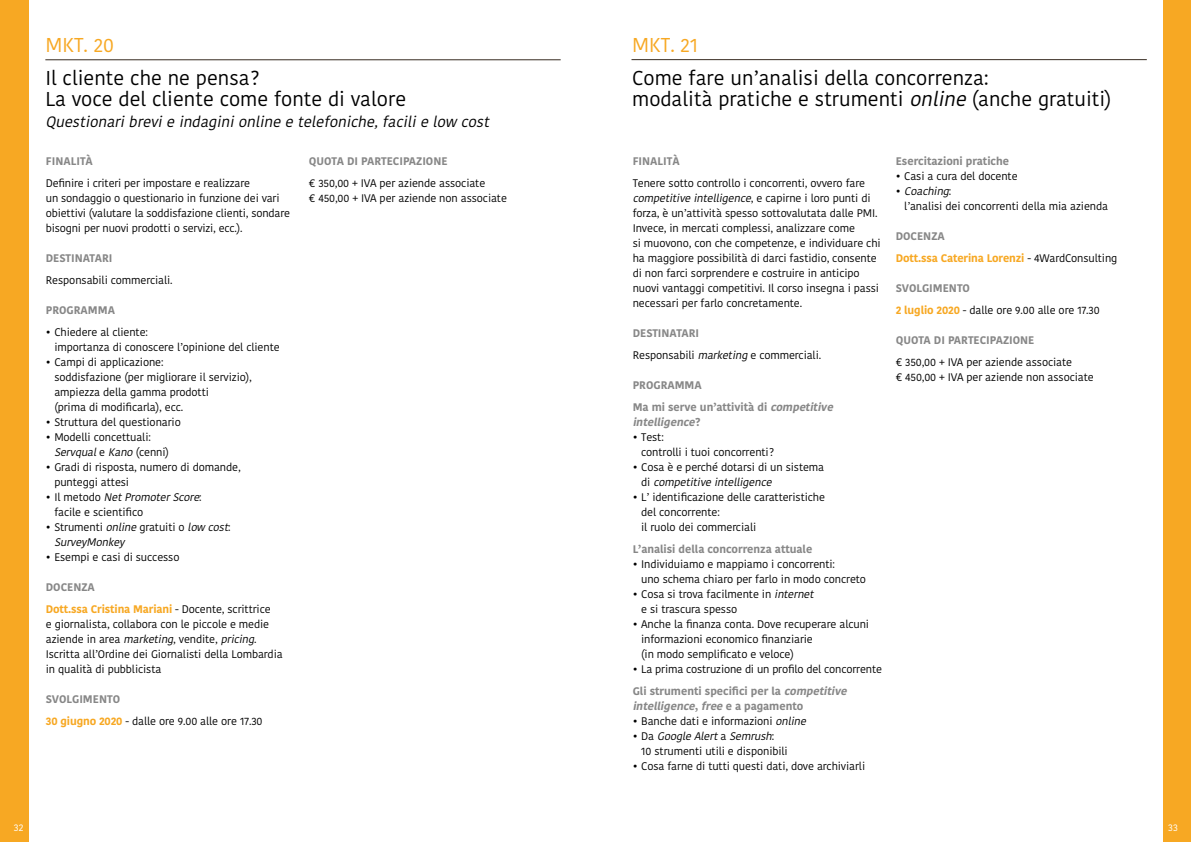
<style>
.page{position:relative;width:1191px;height:842px;background:#fff}
.page>*{position:absolute;margin:0;border:0;box-sizing:border-box;transform-origin:0 0}
.t1{font:20px/21px "Kohinoor Devanagari";color:#000}
.t2{font:20px "Kohinoor Devanagari";color:#f7a823}
.t3{font:italic 15px "Kohinoor Devanagari";color:#000}
.t4{font:11px/15px "Kohinoor Devanagari";letter-spacing:-.01em;color:#000}
.t5{font:700 11px/22px "Kohinoor Devanagari";color:#878787}
.t6{font:700 11px/22px "Kohinoor Devanagari";letter-spacing:-.01em;color:#f7a823}
.t7{font:italic 11px/15px "Kohinoor Devanagari";color:#000}
.t8{font:italic 700 11px "Kohinoor Devanagari";color:#878787}
.t9{font:10px "Kohinoor Devanagari";color:#fff}
.s1{font-style:italic}
.s2{font-style:normal}
.s3{color:#878787}
.s4{font-weight:400;color:#000}
.s5{font-weight:700;color:#878787}
.s6{font-weight:700;color:#f7a823}
.s7{font-weight:700;font-style:italic;color:#878787}
</style>
<div class="page">
<div style="left:1163px;top:0;width:28px;height:842px;background:#f7a823"></div>
<div style="left:0;top:0;width:28px;height:842px;background:#f7a823"></div>
<hr style="left:631px;top:59px;width:515px;height:1px;background:#372b21">
<hr style="left:45px;top:60px;width:515px;height:1px;background:#372b21">
<h1 class="t2" style="left:45px;top:34px;width:70px">MKT. 20</h1>
<h1 class="t2" style="left:632px;top:33px;width:67px">MKT. 21</h1>
<h1 class="t1" style="left:45px;top:67px;width:362px">Il cliente che ne pensa?<br>La voce del cliente come fonte di valore</h1>
<h2 class="t3" style="left:45px;top:113px;width:449px">Questionaribrevieindaginionlineetelefoniche,facilielow cost</h2>
<h1 class="t1" style="left:632px;top:67px;width:481px">Come fare un’analisi della concorrenza:<br>modalità pratiche e strumenti <span class="s1">online</span>(anche gratuiti)</h1>
<p class="t5" style="left:46px;top:150px;width:49px">FINALITÀ</p>
<p class="t4" style="left:46px;top:175px;width:246px">Definire i criteri per impostare e realizzare<br>un sondaggio o questionario in funzione dei vari obiettivi (valutare la soddisfazione clienti, sondare bisogni per nuovi prodotti o servizi, ecc.).</p>
<p class="t5" style="left:46px;top:247px;width:68px">DESTINATARI</p>
<p class="t4" style="left:46px;top:272px;width:128px">Responsabili commerciali.</p>
<p class="t5" style="left:46px;top:299px;width:71px">PROGRAMMA</p>
<p class="t4" style="left:54px;top:324px;width:227px;text-indent:-9px">• Chiedere al cliente:<br>importanza di conoscere l’opinione del cliente</p>
<p class="t4" style="left:54px;top:354px;width:199px;text-indent:-9px">• Campi di applicazione:<br>soddisfazione (per migliorare il servizio), ampiezza della gamma prodotti<br>(prima di modificarla), ecc.</p>
<p class="t4" style="left:46px;top:414px;width:136px">• Struttura del questionario</p>
<p class="t4" style="left:54px;top:429px;width:116px;text-indent:-9px">• Modelli concettuali:<br><span class="s1">Servqual</span>e <span class="s1">Kano</span>(c e n n i)</p>
<p class="t4" style="left:54px;top:459px;width:188px;text-indent:-9px">• Gradi di risposta, numero di domande, punteggi attesi</p>
<p class="t4" style="left:54px;top:489px;width:150px;text-indent:-9px">• I l m e t o d o <span class="s1">NetPromoterScore</span>: facile e scientifico</p>
<p class="t7" style="left:54px;top:519px;width:179px;text-indent:-9px"><span class="s2">• Strumenti</span> online<span class="s2">gratuiti o</span> low cost<span class="s2">:<br></span>SurveyMonkey</p>
<p class="t4" style="left:46px;top:549px;width:135px">• Esempi e casi di successo</p>
<p class="t6" style="left:46px;top:576px;width:226px"><span class="s3">DOCENZA<br></span>Dott.ssa Cristina Mariani <span class="s4">- Docente, scrittrice</span></p>
<p class="t4" style="left:46px;top:616px;width:238px">e giornalista, collabora con le piccole e medie aziende in area <span class="s1">marketing</span>, vendite, <span class="s1">pricing</span>.<br>Iscritta all’Ordine dei Giornalisti della Lombardia in qualità di pubblicista</p>
<p class="t4" style="left:46px;top:688px;width:218px;line-height:22px"><span class="s5">SVOLGIMENTO<br></span><span class="s6">30 giugno 2020</span> - dalle ore 9.00 alle ore 17.30</p>
<p class="t5" style="left:309px;top:150px;width:140px">QUOTA DI PARTECIPAZIONE</p>
<p class="t4" style="left:309px;top:175px;width:200px">€ 350,00 + IVA per aziende associate<br>€ 450,00 + IVA per aziende non associate</p>
<p class="t5" style="left:632px;top:149px;width:49px">FINALITÀ</p>
<p class="t4" style="left:632px;top:175px;width:249px">Tenere sotto controllo i concorrenti, ovvero fare <span class="s1">competitiveintelligence</span>, e c a p i r n e i l o ro p u n t i d i forza, è un’attività spesso sottovalutata dalle PMI.<br>Invece, in mercati complessi, analizzare come<br>si muovono, con che competenze, e individuare chi ha maggiore possibilità di darci fastidio, consente di non farci sorprendere e costruire in anticipo nuovi vantaggi competitivi. Il corso insegna i passi necessari per farlo concretamente.</p>
<p class="t4" style="left:632px;top:322px;width:190px;line-height:22px"><span class="s5">DESTINATARI<br></span>Responsabili <span class="s1">marketing</span>e commerciali.</p>
<p class="t5" style="left:632px;top:373px;width:205px">PROGRAMMA<br>Ma mi serve un’attività di <span class="s1">competitive</span></p>
<p class="t8" style="left:632px;top:412px;width:69px">intelligence<span class="s2">?</span></p>
<p class="t4" style="left:641px;top:429px;width:134px;text-indent:-9px">• Test:<br>controlli i tuoi concorrenti?</p>
<p class="t4" style="left:641px;top:459px;width:185px;text-indent:-9px">• Cosa è e perché dotarsi di un sistema d i <span class="s1">competitiveintelligence</span></p>
<p class="t4" style="left:641px;top:489px;width:185px;text-indent:-9px">• L’ identificazione delle caratteristiche del concorrente:<br>il ruolo dei commerciali</p>
<p class="t5" style="left:632px;top:537px;width:181px">L’analisi della concorrenza attuale</p>
<p class="t4" style="left:641px;top:556px;width:226px;text-indent:-9px">• Individuiamo e mappiamo i concorrenti:<br>uno schema chiaro per farlo in modo concreto</p>
<p class="t4" style="left:641px;top:586px;width:177px;text-indent:-9px">• Cosa si trova facilmente in <span class="s1">internet </span>e si trascura spesso</p>
<p class="t4" style="left:641px;top:616px;width:229px;text-indent:-9px">• Anche la finanza conta. Dove recuperare alcuni informazioni economico finanziarie<br>(in modo semplificato e veloce)</p>
<p class="t4" style="left:632px;top:658px;width:251px;line-height:22px">• La prima costruzione di un profilo del concorrente<br><span class="s5">Gli strumenti specifici per la</span> <span class="s7">competitive</span></p>
<p class="t8" style="left:632px;top:696px;width:172px">intelligence<span class="s2">,</span> free <span class="s2">e a p a g a m e n t o</span></p>
<p class="t4" style="left:632px;top:713px;width:178px">• Banche dati e informazioni <span class="s1">online</span></p>
<p class="t4" style="left:641px;top:728px;width:148px;text-indent:-9px">• D a <span class="s1">GoogleAlert</span>a <span class="s1">Semrush</span>:<br>10 strumenti utili e disponibili</p>
<p class="t4" style="left:632px;top:758px;width:234px">• Cosa farne di tutti questi dati, dove archiviarli</p>
<p class="t5" style="left:895px;top:149px;width:115px">Esercitazioni pratiche</p>
<p class="t4" style="left:895px;top:168px;width:123px">• Casi a cura del docente</p>
<p class="t4" style="left:904px;top:183px;width:205px;text-indent:-9px">• <span class="s1">Coaching</span>:<br>l’analisi dei concorrenti della mia azienda</p>
<p class="t6" style="left:895px;top:224px;width:223px"><span class="s3">DOCENZA<br></span>Dott.ssa Caterina Lorenzi <span class="s4">- 4WardConsulting</span></p>
<p class="t4" style="left:895px;top:277px;width:205px;line-height:22px"><span class="s5">SVOLGIMENTO<br></span><span class="s6">2 luglio 2020</span> - dalle ore 9.00 alle ore 17.30</p>
<p class="t5" style="left:895px;top:328px;width:140px">QUOTA DI PARTECIPAZIONE</p>
<p class="t4" style="left:895px;top:354px;width:200px">€ 350,00 + IVA per aziende associate<br>€ 450,00 + IVA per aziende non associate</p>
<p class="t9" style="left:14px;top:821px;width:11px">32</p>
<p class="t9" style="left:1168px;top:821px;width:11px">33</p>
</div>
